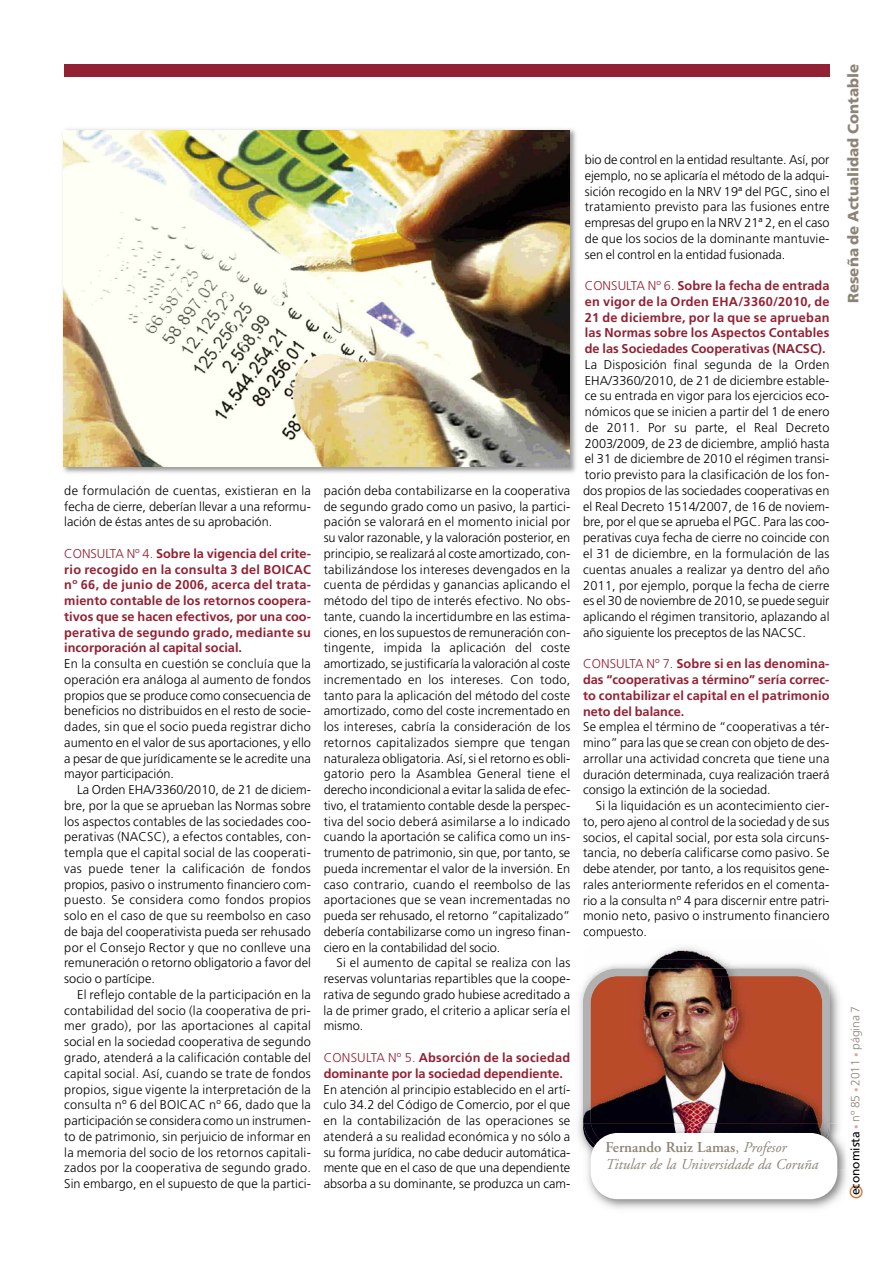
<style>
.page{position:relative;width:893px;height:1263px;background:#fff}
.page>*{position:absolute;margin:0;border:0;box-sizing:border-box;transform-origin:0 0}
.t1{font:italic 15px/16.5px "Adobe Garamond";color:#8d8477}
.t2{font:900 15px "Frutiger";color:#8d8477}
.t3{font:300 12.75px/15.8px "Frutiger";color:#000;text-align:justify}
.t4{font:700 12.75px/15.8px "Frutiger";color:#922133;text-align:justify}
.t5{font:300 12px "Frutiger";color:#8d8477}
.s1{font-weight:300}
.s2{font-weight:600;font-style:normal}
.s3{font-style:normal}
.s4{font-weight:400;color:#000}
.s5{font-family:"Futura";font-weight:400;font-size:16.5px;color:#ce7130}
.s6{font-size:9px;color:#dca697}
</style>
<div class="page">
<img style="left:584px;top:929px;width:62px;height:10px">
<img style="left:830px;top:980px;width:9px;height:143px">
<img style="left:578px;top:990px;width:5px;height:152px">
<img style="left:600px;top:947px;width:217px;height:22px">
<img style="left:583px;top:969px;width:247px;height:154px">
<img style="left:581px;top:1123px;width:266px;height:86px">
<img style="left:814px;top:1123px;width:16px;height:18px">
<img style="left:583px;top:1123px;width:15px;height:24px">
<div style="left:591px;top:1133px;width:246px;height:66px;background:#fff;border-radius:27px"></div>
<div style="left:64px;top:64px;width:766px;height:13px;background:#922133"></div>
<img style="left:63px;top:129px;width:513px;height:344px">
<img style="left:64px;top:130px;width:506px;height:336px">
<p class="t3" style="left:64px;top:484px;width:248px">de formulación de cuentas, existieran en la fecha de cierre, deberían llevar a una reformu&shy;lación de éstas antes de su aprobación.</p>
<p class="t4" style="left:64px;top:547px;width:248px"><span class="s1">CONSULTA Nº 4.</span> Sobre la vigencia del crite&shy;rio recogido en la consulta 3 del BOICAC nº 66, de junio de 2006, acerca del trata&shy;miento contable de los retornos coopera&shy;tivos que se hacen efectivos, por una coo&shy;perativa de segundo grado, mediante su incorporación al capital social.</p>
<p class="t3" style="left:64px;top:657px;width:248px">En la consulta en cuestión se concluía que la operación era análoga al aumento de fondos propios que se produce como consecuencia de beneficios no distribuidos en el resto de socie&shy;dades, sin que el socio pueda registrar dicho aumento en el valor de sus aportaciones, y ello a pesar de que jurídicamente se le acredite una mayor participación.</p>
<p class="t3" style="left:64px;top:783px;width:248px;text-indent:13px">La Orden EHA/3360/2010, de 21 de diciem&shy;bre, por la que se aprueban las Normas sobre los aspectos contables de las sociedades coo&shy;perativas (NACSC), a efectos contables, con&shy;templa que el capital social de las cooperati&shy;vas puede tener la calificación de fondos propios, pasivo o instrumento financiero com&shy;puesto. Se considera como fondos propios solo en el caso de que su reembolso en caso de baja del cooperativista pueda ser rehusado por el Consejo Rector y que no conlleve una remuneración o retorno obligatorio a favor del socio o partícipe.</p>
<p class="t3" style="left:64px;top:988px;width:248px;text-indent:13px">El reflejo contable de la participación en la contabilidad del socio (la cooperativa de pri&shy;mer grado), por las aportaciones al capital social en la sociedad cooperativa de segundo grado, atenderá a la calificación contable del capital social. Así, cuando se trate de fondos propios, sigue vigente la interpretación de la consulta nº 6 del BOICAC nº 66, dado que la participación se considera como un instrumen&shy;to de patrimonio, sin perjuicio de informar en la memoria del socio de los retornos capitali&shy;zados por la cooperativa de segundo grado.<br>Sin embargo, en el supuesto de que la partici-</p>
<p class="t3" style="left:324px;top:484px;width:248px">pación deba contabilizarse en la cooperativa de segundo grado como un pasivo, la partici&shy;pación se valorará en el momento inicial por su valor razonable, y la valoración posterior, en principio, se realizará al coste amortizado, con&shy;tabilizándose los intereses devengados en la cuenta de pérdidas y ganancias aplicando el método del tipo de interés efectivo. No obs&shy;tante, cuando la incertidumbre en las estima&shy;ciones, en los supuestos de remuneración con&shy;tingente, impida la aplicación del coste amortizado, se justificaría la valoración al coste incrementado en los intereses. Con todo, tanto para la aplicación del método del coste amortizado, como del coste incrementado en los intereses, cabría la consideración de los retornos capitalizados siempre que tengan naturaleza obligatoria. Así, si el retorno es obli&shy;gatorio pero la Asamblea General tiene el derecho incondicional a evitar la salida de efec&shy;tivo, el tratamiento contable desde la perspec&shy;tiva del socio deberá asimilarse a lo indicado cuando la aportación se califica como un ins&shy;trumento de patrimonio, sin que, por tanto, se pueda incrementar el valor de la inversión. En caso contrario, cuando el reembolso de las aportaciones que se vean incrementadas no pueda ser rehusado, el retorno “capitalizado” debería contabilizarse como un ingreso finan&shy;ciero en la contabilidad del socio.</p>
<p class="t3" style="left:324px;top:956px;width:248px;text-indent:13px">Si el aumento de capital se realiza con las reservas voluntarias repartibles que la coope&shy;rativa de segundo grado hubiese acreditado a la de primer grado, el criterio a aplicar sería el mismo.</p>
<p class="t4" style="left:324px;top:1051px;width:248px"><span class="s1">CONSULTA Nº 5.</span> Absorción de la sociedad dominante por la sociedad dependiente.</p>
<p class="t3" style="left:324px;top:1082px;width:248px">En atención al principio establecido en el artí&shy;culo 34.2 del Código de Comercio, por el que en la contabilización de las operaciones se atenderá a su realidad económica y no sólo a su forma jurídica, no cabe deducir automática&shy;mente que en el caso de que una dependiente absorba a su dominante, se produzca un cam-</p>
<p class="t3" style="left:585px;top:153px;width:246px">bio de control en la entidad resultante. Así, por ejemplo, no se aplicaría el método de la adqui&shy;sición recogido en la NRV 19ª del PGC, sino el tratamiento previsto para las fusiones entre empresas del grupo en la NRV 21ª 2, en el caso de que los socios de la dominante mantuvie&shy;sen el control en la entidad fusionada.</p>
<p class="t4" style="left:585px;top:279px;width:246px"><span class="s1">CONSULTA Nº 6.</span> Sobre la fecha de entrada en vigor de la Orden EHA/3360/2010, de 21 de diciembre, por la que se aprueban las Normas sobre los Aspectos Contables de las Sociedades Cooperativas (NACSC).</p>
<p class="t3" style="left:583px;top:358px;width:248px">La Disposición final segunda de la Orden EHA/3360/2010, de 21 de diciembre estable&shy;ce su entrada en vigor para los ejercicios eco&shy;nómicos que se inicien a partir del 1 de enero de 2011. Por su parte, el Real Decreto 2003/2009, de 23 de diciembre, amplió hasta el 31 de diciembre de 2010 el régimen transi&shy;torio previsto para la clasificación de los fon&shy;dos propios de las sociedades cooperativas en el Real Decreto 1514/2007, de 16 de noviem&shy;bre, por el que se aprueba el PGC. Para las coo&shy;perativas cuya fecha de cierre no coincide con el 31 de diciembre, en la formulación de las cuentas anuales a realizar ya dentro del año 2011, por ejemplo, porque la fecha de cierre es el 30 de noviembre de 2010, se puede seguir aplicando el régimen transitorio, aplazando al año siguiente los preceptos de las NACSC.</p>
<p class="t4" style="left:583px;top:657px;width:248px"><span class="s1">CONSULTA Nº 7.</span> Sobre si en las denomina&shy;das “cooperativas a término” sería correc&shy;to contabilizar el capital en el patrimonio neto del balance.</p>
<p class="t3" style="left:583px;top:720px;width:248px">Se emplea el término de “cooperativas a tér&shy;mino” para las que se crean con objeto de des&shy;arrollar una actividad concreta que tiene una duración determinada, cuya realización traerá consigo la extinción de la sociedad.</p>
<p class="t3" style="left:583px;top:799px;width:248px;text-indent:13px">Si la liquidación es un acontecimiento cier&shy;to, pero ajeno al control de la sociedad y de sus socios, el capital social, por esta sola circuns&shy;tancia, no debería calificarse como pasivo. Se debe atender, por tanto, a los requisitos gene&shy;rales anteriormente referidos en el comenta&shy;rio a la consulta nº 4 para discernir entre patri&shy;monio neto, pasivo o instrumento financiero compuesto.</p>
<p class="t1" style="left:605px;top:1140px;width:214px"><span class="s2">Fernando Ruiz Lamas</span><span class="s3">,</span> Profesor<br>Titular de la Universidade da Coruña</p>
<p class="t2" style="left:847px;top:303px;width:241px;rotate:-90deg">Reseña de Actualidad Contable</p>
<p class="t5" style="left:850px;top:1199px;width:195px;rotate:-90deg"><span class="s4">e</span><span class="s5">O</span><span class="s4">conomista</span> <span class="s6">•</span> nº 85 <span class="s6">•</span> 2011 <span class="s6">•</span> página 7</p>
</div>
